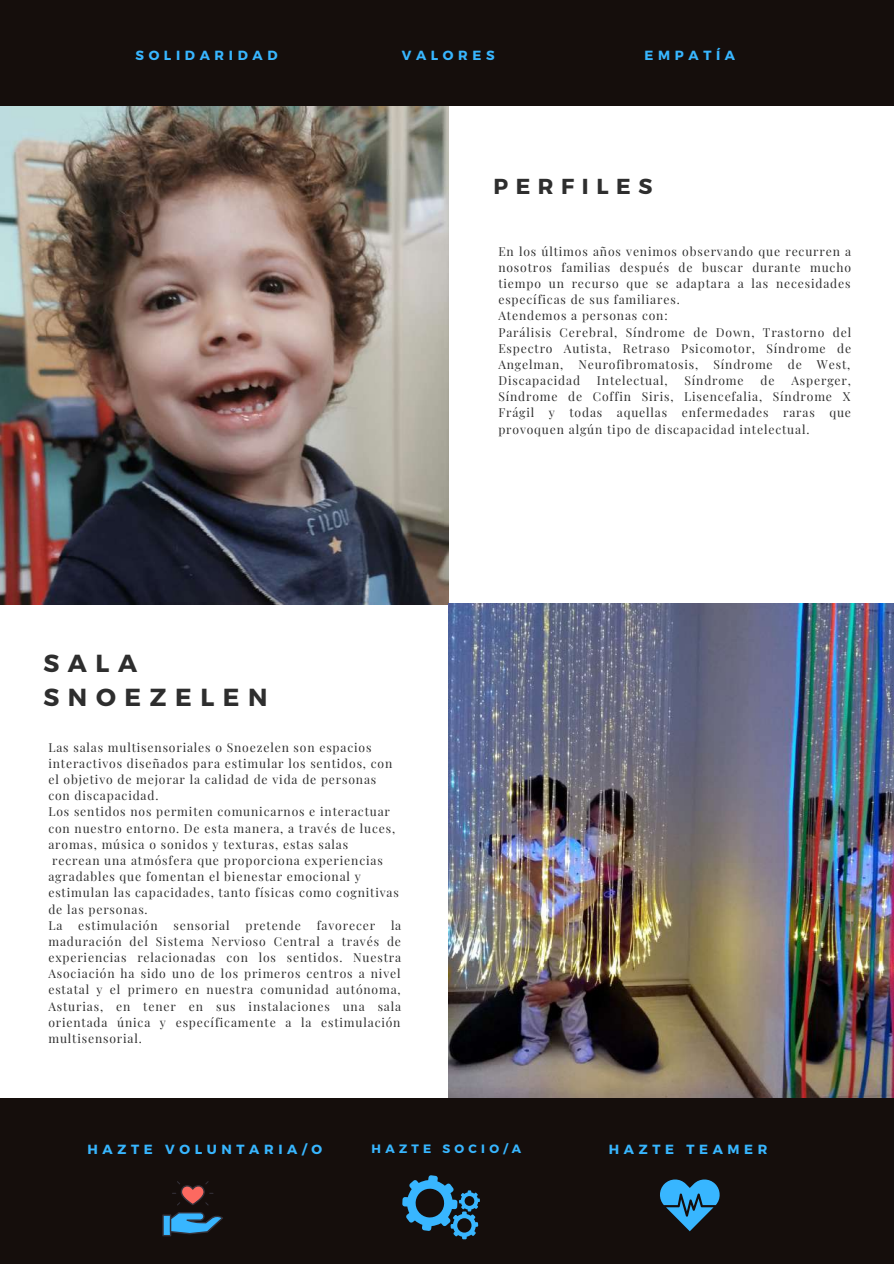
<style>
.page{position:relative;width:894px;height:1264px;background:#fff}
.page>*{position:absolute;margin:0;border:0;box-sizing:border-box;transform-origin:0 0}
.t1{font:700 24.75px/33.8px "Montserrat";letter-spacing:.35em;color:#2e2e2e}
.t2{font:700 21.6px "Montserrat";letter-spacing:.35em;color:#2e2e2e}
.t3{font:700 13.2px "Montserrat";letter-spacing:.35em;color:#38b6ff}
.t4{font:12.15px/16.2px "Playfair Display";letter-spacing:.07em;color:#2e2e2e;text-align:justify}
.t5{font:700 12.15px "Montserrat";letter-spacing:.35em;color:#38b6ff}
</style>
<div class="page">
<div style="left:0;top:0;width:893px;height:106px;background:#150e0c"></div>
<img style="left:0;top:106px;width:448px;height:498px">
<img style="left:448px;top:603px;width:445px;height:495px">
<div style="left:0;top:1098px;width:893px;height:165px;background:#150e0c"></div>
<svg style="left:162px;top:1212px;width:61px;height:24px"></svg>
<svg style="left:172px;top:1181px;width:41px;height:24px"></svg>
<svg style="left:660px;top:1179px;width:59px;height:52px"></svg>
<svg style="left:402px;top:1175px;width:78px;height:64px"></svg>
<p class="t3" style="left:135px;top:47px;width:143px">SOLIDARIDAD</p>
<p class="t3" style="left:401px;top:47px;width:94px">VALORES</p>
<p class="t3" style="left:644px;top:47px;width:92px">EMPATÍA</p>
<h2 class="t2" style="left:493px;top:172px;width:160px">PERFILES</h2>
<h1 class="t1" style="left:43px;top:645px;width:225px">SALA<br>SNOEZELEN</h1>
<p class="t4" style="left:48px;top:738px;width:324px">Las salas multisensoriales o Snoezelen son espacios</p>
<p class="t4" style="left:48px;top:754px;width:345px">interactivos diseñados para estimular los sentidos, con</p>
<p class="t4" style="left:48px;top:771px;width:329px">el objetivo de mejorar la calidad de vida de personas</p>
<p class="t4" style="left:48px;top:787px;width:112px">con discapacidad.</p>
<p class="t4" style="left:48px;top:803px;width:343px">Los sentidos nos permiten comunicarnos e interactuar</p>
<p class="t4" style="left:48px;top:819px;width:348px">con nuestro entorno. De esta manera, a través de luces,</p>
<p class="t4" style="left:48px;top:835px;width:301px">aromas, música o sonidos y texturas, estas salas</p>
<p class="t4" style="left:52px;top:851px;width:332px">recrean una atmósfera que proporciona experiencias</p>
<p class="t4" style="left:48px;top:868px;width:314px">agradables que fomentan el bienestar emocional y</p>
<p class="t4" style="left:48px;top:884px;width:352px">estimulan las capacidades, tanto físicas como cognitivas</p>
<p class="t4" style="left:48px;top:900px;width:101px">de las personas.</p>
<p class="t4" style="left:48px;top:916px;width:16px">La</p>
<p class="t4" style="left:78px;top:916px;width:81px">estimulación</p>
<p class="t4" style="left:173px;top:916px;width:58px">sensorial</p>
<p class="t4" style="left:245px;top:916px;width:57px">pretende</p>
<p class="t4" style="left:316px;top:916px;width:60px">favorecer</p>
<p class="t4" style="left:48px;top:916px;width:354px;text-indent:342px">la maduración del Sistema Nervioso Central a través de experiencias relacionadas con los sentidos. Nuestra Asociación ha sido uno de los primeros centros a nivel estatal y el primero en nuestra comunidad autónoma, Asturias, en tener en sus instalaciones una sala orientada única y específicamente a la estimulación multisensorial.</p>
<p class="t4" style="left:498px;top:243px;width:354px;text-align:left">En los últimos años venimos observando que recurren a nosotros familias después de buscar durante mucho tiempo un recurso que se adaptara a las necesidades específicas de sus familiares.<br>Atendemos a personas con:<br>Parálisis Cerebral, Síndrome de Down, Trastorno del Espectro Autista, Retraso Psicomotor, Síndrome de Angelman, Neurofibromatosis, Síndrome de West, Discapacidad</p>
<p class="t4" style="left:596px;top:372px;width:72px">Intelectual,</p>
<p class="t4" style="left:684px;top:372px;width:61px">Síndrome</p>
<p class="t4" style="left:760px;top:372px;width:16px">de</p>
<p class="t4" style="left:498px;top:372px;width:354px;text-indent:293px">Asperger, Síndrome de Coffin Siris, Lisencefalia, Síndrome X Frágil y todas aquellas enfermedades raras que provoquen algún tipo de discapacidad intelectual.</p>
<p class="t3" style="left:87px;top:1140px;width:236px">HAZTE VOLUNTARIA/O</p>
<p class="t5" style="left:371px;top:1140px;width:151px">HAZTE SOCIO/A</p>
<p class="t3" style="left:608px;top:1140px;width:160px">HAZTE TEAMER</p>
</div>
